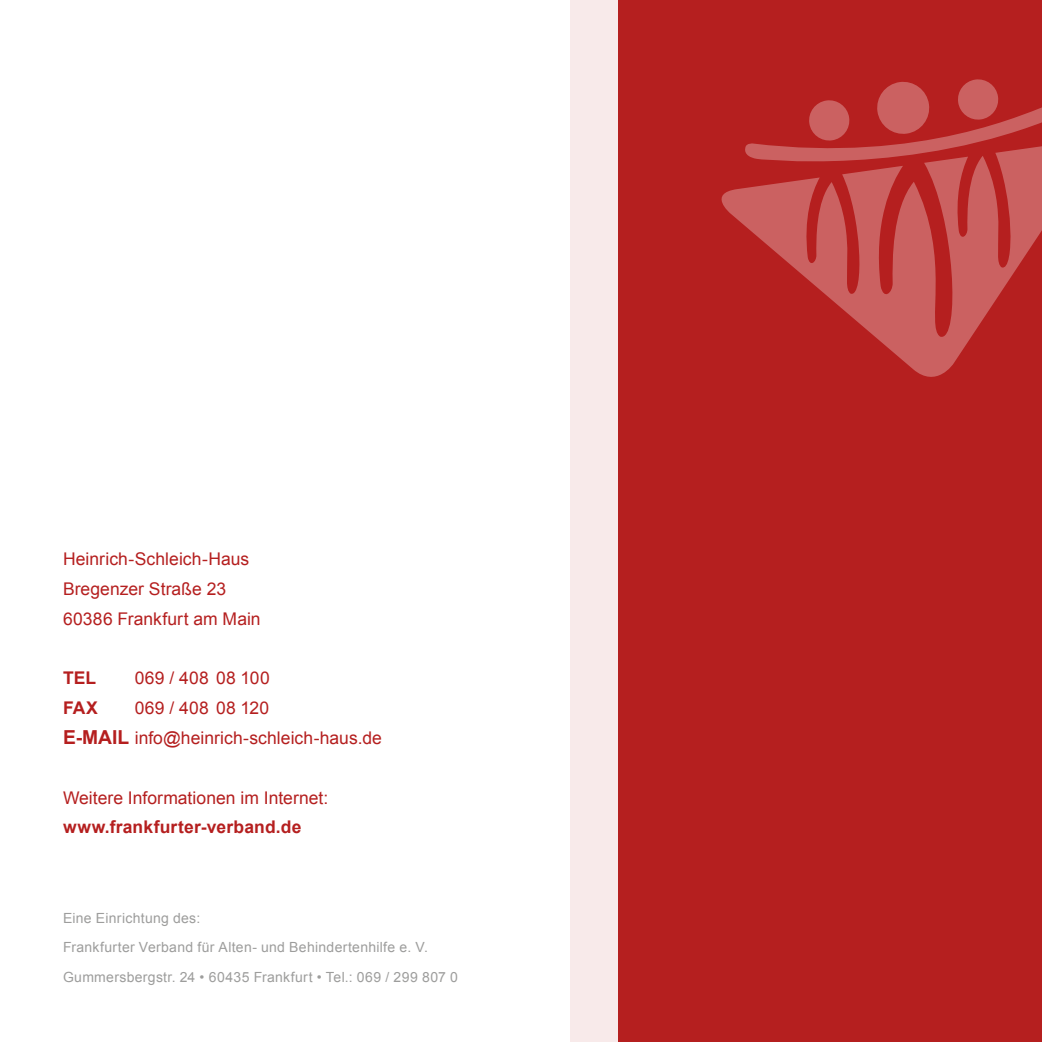
<style>
.page{position:relative;width:1042px;height:1042px;background:#fff}
.page>*{position:absolute;margin:0;border:0;box-sizing:border-box;transform-origin:0 0}
.t1{font:17.5px/29.8px "Arial";letter-spacing:.005em;color:#b51f1f}
.t2{font:700 17.5px "Arial";letter-spacing:.01em;color:#b51f1f}
.t3{font:14px/29.8px "Arial";letter-spacing:.02em;color:#9d9d9c}
.s1{font-weight:700;font-size:19.25px}
</style>
<div class="page">
<div style="left:568px;top:0;width:474px;height:1042px;background:#b51f1f"></div>
<div style="left:568px;top:0;width:49px;height:1042px;background:#f8eaea"></div>
<svg style="left:721px;top:177px;width:321px;height:200px"></svg>
<svg style="left:745px;top:79px;width:297px;height:98px"></svg>
<p class="t1" style="left:63px;top:544px;width:199px">Heinrich-Schleich-Haus<br>Bregenzer Straße 23<br>60386 Frankfurt am Main</p>
<p class="t2" style="left:63px;top:667px;width:35px">TEL</p>
<p class="t1" style="left:135px;top:663px;width:136px">069 / 408 08 100</p>
<p class="t2" style="left:63px;top:696px;width:36px">FAX</p>
<p class="t1" style="left:63px;top:693px;width:320px;text-indent:72px">069 / 408 08 120<br><span class="s1">E-MAIL</span> info@heinrich-schleich-haus.de</p>
<p class="t1" style="left:63px;top:782px;width:267px">Weitere Informationen im Internet:</p>
<p class="t2" style="left:63px;top:815px;width:240px">www.frankfurter-verband.de</p>
<p class="t3" style="left:63px;top:903px;width:396px">Eine Einrichtung des:<br>Frankfurter Verband für Alten- und Behindertenhilfe e. V.<br>Gummersbergstr. 24 • 60435 Frankfurt • Tel.: 069 / 299 807 0</p>
</div>
